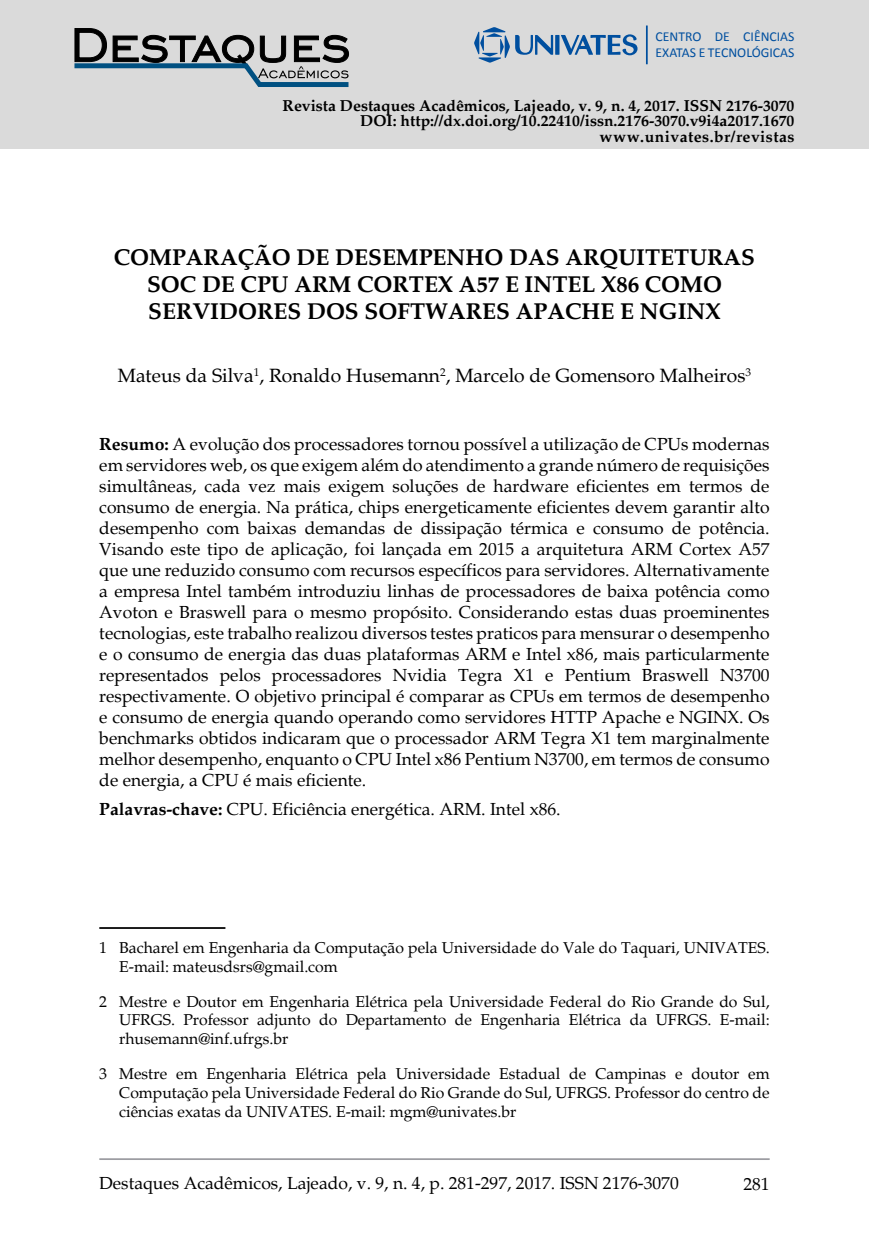
<style>
.page{position:relative;width:869px;height:1241px;background:#fff}
.page>*{position:absolute;margin:0;border:0;box-sizing:border-box;transform-origin:0 0}
.t1{font:700 22.75px/27.3px "Palatino";color:#000;text-align:center}
.t2{font:19.25px "Palatino";color:#000}
.t3{font:17.5px/21px "Palatino";color:#000;text-align:justify}
.t4{font:15.75px/18.9px "Palatino";color:#000;text-align:justify}
.t5{font:700 15.75px/15.8px "Palatino";color:#000;text-align:right}
.t6{font:13.65px/16.4px "Calibri";color:#004f9f}
.s1{font-weight:700}
</style>
<div class="page">
<hr style="left:99px;top:1157px;width:670px;height:2px;background:#9c9da2">
<div style="left:0;top:0;width:868px;height:149px;background:#dadada"></div>
<svg style="left:555px;top:35px;width:4px;height:20px"></svg>
<svg style="left:515px;top:35px;width:38px;height:20px"></svg>
<svg style="left:561px;top:34px;width:76px;height:21px"></svg>
<svg style="left:474px;top:27px;width:35px;height:36px"></svg>
<hr style="left:645px;top:25px;width:2px;height:39px;background:#004f9f">
<svg style="left:74px;top:28px;width:275px;height:59px"></svg>
<hr style="left:99px;top:927px;width:126px;height:1px;background:#000">
<p class="t6" style="left:655px;top:28px;width:140px">CENTRO DE CIÊNCIAS<br>EXATAS E TECNOLÓGICAS</p>
<p class="t5" style="left:282px;top:98px;width:513px">Revista Destaques Acadêmicos, Lajeado, v. 9, n. 4, 2017. ISSN 2176-3070<br>DOI: http://dx.doi.org/10.22410/issn.2176-3070.v9i4a2017.1670 www.univates.br/revistas</p>
<h1 class="t1" style="left:114px;top:243px;width:642px">COMPARAÇÃO DE DESEMPENHO DAS ARQUITETURAS<br>SOC DE CPU ARM CORTEX A57 E INTEL X86 COMO<br>SERVIDORES DOS SOFTWARES APACHE E NGINX</h1>
<p class="t2" style="left:118px;top:364px;width:634px">Mateus da Silva<sup>1</sup>, Ronaldo Husemann<sup>2</sup>, Marcelo de Gomensoro Malheiros<sup>3</sup></p>
<p class="t3" style="left:99px;top:434px;width:671px"><span class="s1">Resumo:</span> A evolução dos processadores tornou possível a utilização de CPUs modernas em servidores web, os que exigem além do atendimento a grande número de requisições simultâneas, cada vez mais exigem soluções de hardware eficientes em termos de consumo de energia. Na prática, chips energeticamente eficientes devem garantir alto desempenho com baixas demandas de dissipação térmica e consumo de potência.<br>Visando este tipo de aplicação, foi lançada em 2015 a arquitetura ARM Cortex A57 que une reduzido consumo com recursos específicos para servidores. Alternativamente a empresa Intel também introduziu linhas de processadores de baixa potência como Avoton e Braswell para o mesmo propósito. Considerando estas duas proeminentes tecnologias, este trabalho realizou diversos testes praticos para mensurar o desempenho e o consumo de energia das duas plataformas ARM e Intel x86, mais particularmente representados pelos processadores Nvidia Tegra X1 e Pentium Braswell N3700 respectivamente. O objetivo principal é comparar as CPUs em termos de desempenho e consumo de energia quando operando como servidores HTTP Apache e NGINX. Os benchmarks obtidos indicaram que o processador ARM Tegra X1 tem marginalmente melhor desempenho, enquanto o CPU Intel x86 Pentium N3700, em termos de consumo de energia, a CPU é mais eficiente.</p>
<p class="t3" style="left:99px;top:798px;width:462px"><span class="s1">Palavras-chave:</span> CPU. Eficiência energética. ARM. Intel x86.</p>
<p class="t4" style="left:119px;top:938px;width:651px;text-indent:-20px">1 Bacharel em Engenharia da Computação pela Universidade do Vale do Taquari, UNIVATES.<br>E-mail: mateusdsrs@gmail.com</p>
<p class="t4" style="left:119px;top:991px;width:651px;text-indent:-20px">2 Mestre e Doutor em Engenharia Elétrica pela Universidade Federal do Rio Grande do Sul, UFRGS. Professor adjunto do Departamento de Engenharia Elétrica da UFRGS. E-mail: rhusemann@inf.ufrgs.br</p>
<p class="t4" style="left:119px;top:1064px;width:651px;text-indent:-20px">3 Mestre em Engenharia Elétrica pela Universidade Estadual de Campinas e doutor em Computação pela Universidade Federal do Rio Grande do Sul, UFRGS. Professor do centro de ciências exatas da UNIVATES. E-mail: mgm@univates.br</p>
<p class="t3" style="left:99px;top:1172px;width:580px">Destaques Acadêmicos, Lajeado, v. 9, n. 4, p. 281-297, 2017. ISSN 2176-3070</p>
<p class="t3" style="left:743px;top:1173px;width:28px">281</p>
</div>
